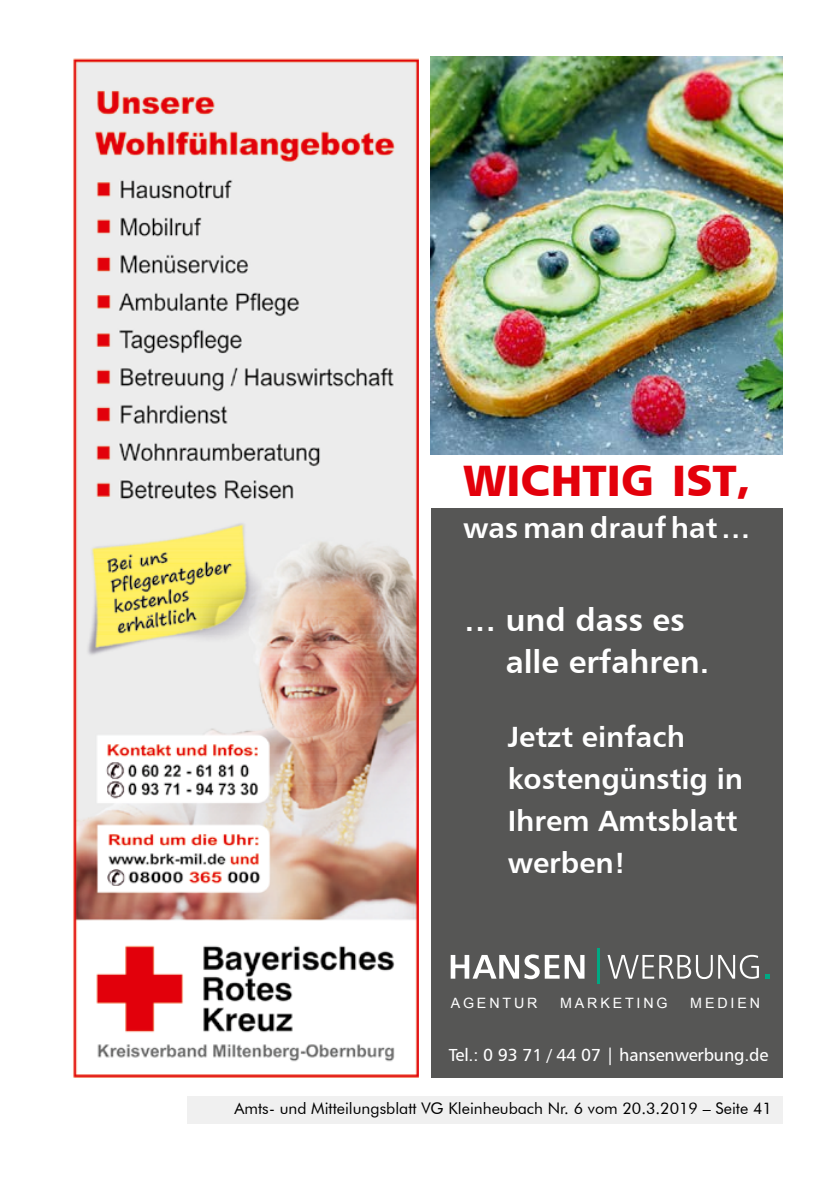
<style>
.page{position:relative;width:840px;height:1191px;background:#fff}
.page>*{position:absolute;margin:0;border:0;box-sizing:border-box;transform-origin:0 0}
.t1{font:44px "Humanist 777 BT Black B";color:#e3000b}
.t2{font:32px/42px "Humanist 777 BT Bold B";color:#fff}
.t3{font:29.2px/42px "Humanist 777 BT Bold B";color:#fff}
.t4{font:17.4px "Humanist 777 BT Roman B";letter-spacing:-.01em;color:#fff}
.t5{font:16px "Futura BT";color:#000}
.t6{font:14.2px "Arial";letter-spacing:.2em;color:#fff}
</style>
<div class="page">
<div style="left:187px;top:1097px;width:595px;height:27px;background:#f0f0f0"></div>
<img style="left:73px;top:58px;width:345px;height:1019px">
<div style="left:430px;top:507px;width:352px;height:570px;background:#565655"></div>
<img style="left:430px;top:57px;width:352px;height:398px">
<svg style="left:659px;top:954px;width:99px;height:25px"></svg>
<svg style="left:607px;top:955px;width:46px;height:23px"></svg>
<svg style="left:450px;top:954px;width:134px;height:25px"></svg>
<svg style="left:765px;top:974px;width:3px;height:4px"></svg>
<hr style="left:597px;top:948px;width:2px;height:36px;background:#00a983">
<h1 class="t1" style="left:463px;top:452px;width:289px">WICHTIG IST,</h1>
<p class="t3" style="left:463px;top:506px;width:289px">was man drauf hat…</p>
<p class="t2" style="left:505px;top:598px;width:205px;text-indent:-41px">… und dass es alle erfahren.</p>
<p class="t3" style="left:507px;top:715px;width:237px">Jetzt einfach kostengünstig in<br>Ihrem Amtsblatt werben!</p>
<p class="t6" style="left:450px;top:999px;width:88px">AGENTUR</p>
<p class="t6" style="left:559px;top:999px;width:109px">MARKETING</p>
<p class="t6" style="left:690px;top:999px;width:71px">MEDIEN</p>
<p class="t4" style="left:448px;top:1043px;width:321px">Tel.: 0 93 71 / 44 07 | hansenwerbung.de</p>
<p class="t5" style="left:234px;top:1098px;width:538px">Amts- und Mitteilungsblatt VG Kleinheubach Nr. 6 vom 20.3.2019 – Seite 41</p>
</div>
